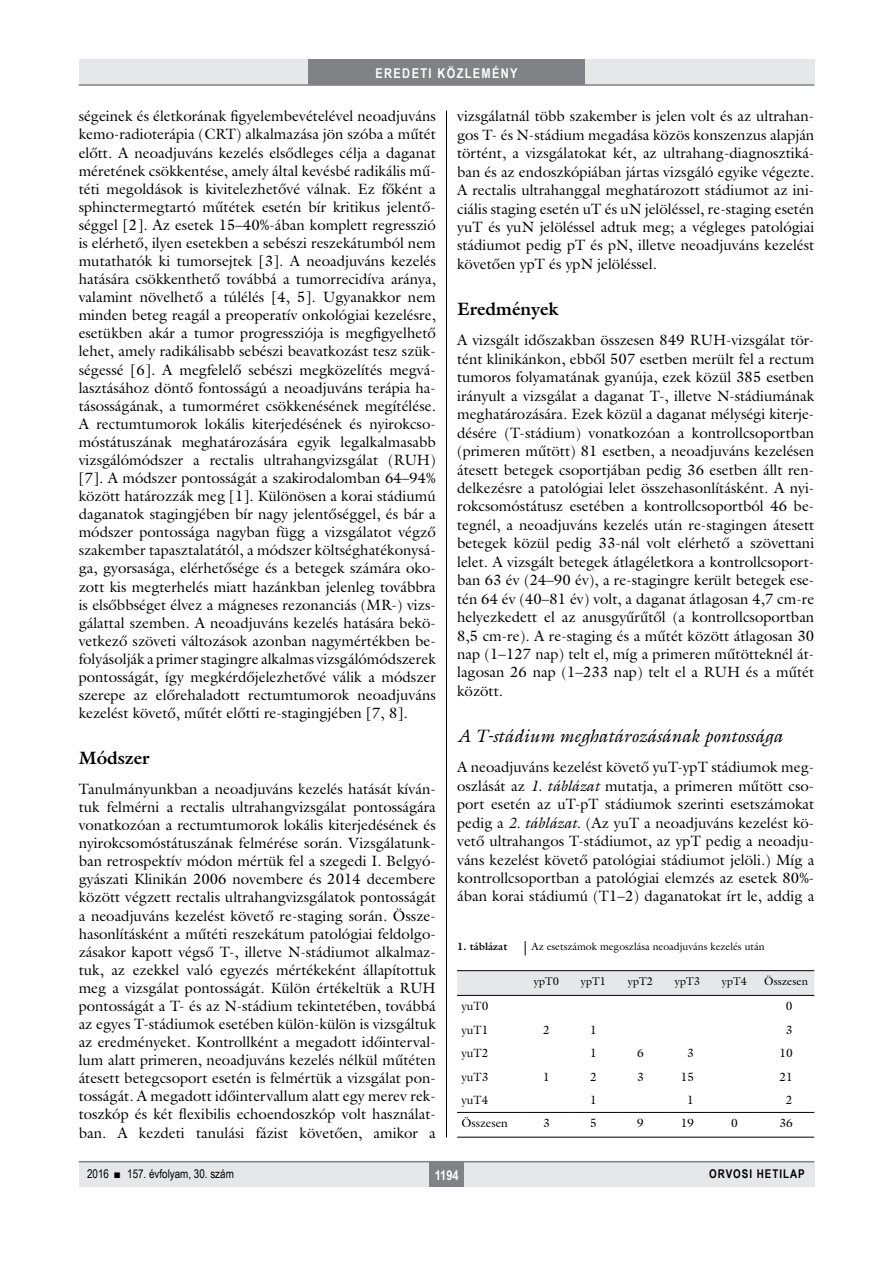
<style>
.page{position:relative;width:893px;height:1263px;background:#fff}
.page>*{position:absolute;margin:0;border:0;box-sizing:border-box;transform-origin:0 0}
.alcimkurziv{font:italic 18px "Galliard Reg";color:#000}
.alcimbold{font:700 18px "Galliard Reg";color:#000}
.Body_tompa{font:15px/18.1px "Galliard Reg";color:#000;text-align:justify}
.t1{font:700 13.5px "Arial Narrow";letter-spacing:.1em;color:#fff}
.tabla{font:12px "Galliard Reg";color:#000}
.t2{font:12px "Arial Narrow";color:#000}
.t3{font:700 12px "Arial Narrow";letter-spacing:.08em;color:#000}
.tablafej{font:11.25px "Galliard Reg";color:#000}
.kepalairas2{font:10.5px "Galliard Reg";color:#000}
.kepalairas1{font:700 10.5px "Galliard Reg";color:#000}
.s1{font-style:italic}
</style>
<div class="page">
<div style="left:79px;top:1161px;width:735px;height:25px;background:#e6e7e8"></div>
<hr style="left:79px;top:1161px;width:735px;height:1px;background:#808285">
<div style="left:430px;top:1161px;width:34px;height:25px;background:#808285"></div>
<div style="left:79px;top:60px;width:735px;height:25px;background:#e6e7e8"></div>
<div style="left:308px;top:60px;width:277px;height:25px;background:#808285"></div>
<hr style="left:79px;top:84px;width:735px;height:2px;background:#808285">
<hr style="left:446px;top:111px;width:1px;height:1026px;background:#000">
<svg style="left:525px;top:941px;width:1px;height:14px"></svg>
<svg style="left:457px;top:971px;width:357px;height:24px;background:#e3e4e5"></svg>
<hr style="left:457px;top:1112px;width:66px;height:1px;background:#000">
<hr style="left:523px;top:1112px;width:47px;height:1px;background:#000">
<hr style="left:570px;top:1112px;width:47px;height:1px;background:#000">
<hr style="left:617px;top:1112px;width:47px;height:1px;background:#000">
<hr style="left:664px;top:1112px;width:47px;height:1px;background:#000">
<hr style="left:711px;top:1112px;width:47px;height:1px;background:#000">
<hr style="left:758px;top:1112px;width:56px;height:1px;background:#000">
<hr style="left:457px;top:970px;width:66px;height:1px;background:#000">
<hr style="left:523px;top:970px;width:47px;height:1px;background:#000">
<hr style="left:570px;top:970px;width:47px;height:1px;background:#000">
<hr style="left:617px;top:970px;width:47px;height:1px;background:#000">
<hr style="left:664px;top:970px;width:47px;height:1px;background:#000">
<hr style="left:711px;top:970px;width:47px;height:1px;background:#000">
<hr style="left:758px;top:970px;width:56px;height:1px;background:#000">
<hr style="left:457px;top:995px;width:66px;height:1px;background:#000">
<hr style="left:523px;top:995px;width:47px;height:1px;background:#000">
<hr style="left:570px;top:995px;width:47px;height:1px;background:#000">
<hr style="left:617px;top:995px;width:47px;height:1px;background:#000">
<hr style="left:664px;top:995px;width:47px;height:1px;background:#000">
<hr style="left:711px;top:995px;width:47px;height:1px;background:#000">
<hr style="left:758px;top:995px;width:56px;height:1px;background:#000">
<hr style="left:457px;top:1137px;width:66px;height:1px;background:#000">
<hr style="left:523px;top:1137px;width:47px;height:1px;background:#000">
<hr style="left:570px;top:1137px;width:47px;height:1px;background:#000">
<hr style="left:617px;top:1137px;width:47px;height:1px;background:#000">
<hr style="left:664px;top:1137px;width:47px;height:1px;background:#000">
<hr style="left:711px;top:1137px;width:47px;height:1px;background:#000">
<hr style="left:758px;top:1137px;width:56px;height:1px;background:#000">
<p class="t1" style="left:375px;top:63px;width:144px">EREDETI KÖZLEMÉNY</p>
<p class="Body_tompa" style="left:79px;top:107px;width:359px">ségeinek és életkorának figyelembevételével neoadjuváns kemo-radioterápia (CRT) alkalmazása jön szóba a műtét előtt. A neoadjuváns kezelés elsődleges célja a daganat méretének csökkentése, amely által kevésbé radikális mű&shy;téti megoldások is kivitelezhetővé válnak. Ez főként a sphinctermegtartó műtétek esetén bír kritikus jelentő&shy;séggel [2]. Az esetek 15–40%-ában komplett regresszió is elérhető, ilyen esetekben a sebészi reszekátumból nem mutathatók ki tumorsejtek [3]. A neoadjuváns kezelés hatására csökkenthető továbbá a tumorrecidíva aránya, valamint növelhető a túlélés [4, 5]. Ugyanakkor nem minden beteg reagál a preoperatív onkológiai kezelésre, esetükben akár a tumor progressziója is megfigyelhető lehet, amely radikálisabb sebészi beavatkozást tesz szük&shy;ségessé [6]. A megfelelő sebészi megközelítés megvá&shy;lasztásához döntő fontosságú a neoadjuváns terápia ha&shy;tásosságának, a tumorméret csökkenésének megítélése.<br>A rectumtumorok lokális kiterjedésének és nyirokcso&shy;móstátuszának meghatározására egyik legalkalmasabb vizsgálómódszer a rectalis ultrahangvizsgálat (RUH) [7]. A módszer pontosságát a szakirodalomban 64–94% között határozzák meg [1]. Különösen a korai stádiumú daganatok stagingjében bír nagy jelentőséggel, és bár a módszer pontossága nagyban függ a vizsgálatot végző szakember tapasztalatától, a módszer költséghatékonysá&shy;ga, gyorsasága, elérhetősége és a betegek számára oko&shy;zott kis megterhelés miatt hazánkban jelenleg továbbra is elsőbbséget élvez a mágneses rezonanciás (MR-) vizs&shy;gálattal szemben. A neoadjuváns kezelés hatására bekö&shy;vetkező szöveti változások azonban nagymértékben be&shy;folyásolják a primer stagingre alkalmas vizsgálómódszerek pontosságát, így megkérdőjelezhetővé válik a módszer szerepe az előrehaladott rectumtumorok neoadjuváns kezelést követő, műtét előtti re-stagingjében [7, 8].</p>
<p class="alcimbold" style="left:79px;top:746px;width:72px">Módszer</p>
<p class="Body_tompa" style="left:79px;top:779px;width:359px">Tanulmányunkban a neoadjuváns kezelés hatását kíván&shy;tuk felmérni a rectalis ultrahangvizsgálat pontosságára vonatkozóan a rectumtumorok lokális kiterjedésének és nyirokcsomóstátuszának felmérése során. Vizsgálatunk&shy;ban retrospektív módon mértük fel a szegedi I. Belgyó&shy;gyászati Klinikán 2006 novembere és 2014 decembere között végzett rectalis ultrahangvizsgálatok pontosságát a neoadjuváns kezelést követő re-staging során. Össze&shy;hasonlításként a műtéti reszekátum patológiai feldolgo&shy;zásakor kapott végső T-, illetve N-stádiumot alkalmaz&shy;tuk, az ezekkel való egyezés mértékeként állapítottuk meg a vizsgálat pontosságát. Külön értékeltük a RUH pontosságát a T- és az N-stádium tekintetében, továbbá az egyes T-stádiumok esetében külön-külön is vizsgáltuk az eredményeket. Kontrollként a megadott időinterval&shy;lum alatt primeren, neoadjuváns kezelés nélkül műtéten átesett betegcsoport esetén is felmértük a vizsgálat pon&shy;tosságát. A megadott időintervallum alatt egy merev rek&shy;toszkóp és két flexibilis echoendoszkóp volt használat&shy;ban. A kezdeti tanulási fázist követően, amikor a</p>
<p class="Body_tompa" style="left:457px;top:107px;width:359px">vizsgálatnál több szakember is jelen volt és az ultrahan&shy;gos T- és N-stádium megadása közös konszenzus alapján történt, a vizsgálatokat két, az ultrahang-diagnosztiká&shy;ban és az endoszkópiában jártas vizsgáló egyike végezte.<br>A rectalis ultrahanggal meghatározott stádiumot az ini&shy;ciális staging esetén uT és uN jelöléssel, re-staging esetén yuT és yuN jelöléssel adtuk meg; a végleges patológiai stádiumot pedig pT és pN, illetve neoadjuváns kezelést követően ypT és ypN jelöléssel.</p>
<p class="alcimbold" style="left:457px;top:297px;width:103px">Eredmények</p>
<p class="Body_tompa" style="left:457px;top:331px;width:359px">A vizsgált időszakban összesen 849 RUH-vizsgálat tör&shy;tént klinikánkon, ebből 507 esetben merült fel a rectum tumoros folyamatának gyanúja, ezek közül 385 esetben irányult a vizsgálat a daganat T-, illetve N-stádiumának meghatározására. Ezek közül a daganat mélységi kiterje&shy;désére (T-stádium) vonatkozóan a kontrollcsoportban (primeren műtött) 81 esetben, a neoadjuváns kezelésen átesett betegek csoportjában pedig 36 esetben állt ren&shy;delkezésre a patológiai lelet összehasonlításként. A nyi&shy;rokcsomóstátusz esetében a kontrollcsoportból 46 be&shy;tegnél, a neoadjuváns kezelés után re-stagingen átesett betegek közül pedig 33-nál volt elérhető a szövettani lelet. A vizsgált betegek átlagéletkora a kontrollcsoport&shy;ban 63 év (24–90 év), a re-stagingre került betegek ese&shy;tén 64 év (40–81 év) volt, a daganat átlagosan 4,7 cm-re helyezkedett el az anusgyűrűtől (a kontrollcsoportban 8,5 cm-re). A re-staging és a műtét között átlagosan 30 nap (1–127 nap) telt el, míg a primeren műtötteknél át&shy;lagosan 26 nap (1–233 nap) telt el a RUH és a műtét között.</p>
<p class="alcimkurziv" style="left:457px;top:724px;width:327px">A T-stádium meghatározásának pontossága</p>
<p class="Body_tompa" style="left:457px;top:758px;width:359px">A neoadjuváns kezelést követő yuT-ypT stádiumok meg&shy;oszlását az <span class="s1">1. táblázat</span> mutatja, a primeren műtött cso&shy;port esetén az uT-pT stádiumok szerinti esetszámokat pedig a <span class="s1">2. táblázat</span>. (Az yuT a neoadjuváns kezelést kö&shy;vető ultrahangos T-stádiumot, az ypT pedig a neoadju&shy;váns kezelést követő patológiai stádiumot jelöli.) Míg a kontrollcsoportban a patológiai elemzés az esetek 80%- ában korai stádiumú (T1–2) daganatokat írt le, addig a</p>
<p class="kepalairas1" style="left:457px;top:939px;width:52px">1. táblázat</p>
<p class="kepalairas2" style="left:531px;top:939px;width:235px">Az esetszámok megoszlása neoadjuváns kezelés után</p>
<p class="tablafej" style="left:534px;top:974px;width:27px">ypT0</p>
<p class="tablafej" style="left:581px;top:974px;width:27px">ypT1</p>
<p class="tablafej" style="left:628px;top:974px;width:27px">ypT2</p>
<p class="tablafej" style="left:675px;top:974px;width:27px">ypT3</p>
<p class="tablafej" style="left:722px;top:974px;width:27px">ypT4</p>
<p class="tablafej" style="left:764px;top:974px;width:45px">Összesen</p>
<p class="tabla" style="left:461px;top:999px;width:29px">yuT0</p>
<p class="tabla" style="left:786px;top:999px;width:8px">0</p>
<p class="tabla" style="left:461px;top:1022px;width:29px">yuT1</p>
<p class="tabla" style="left:543px;top:1022px;width:8px">2</p>
<p class="tabla" style="left:590px;top:1022px;width:8px">1</p>
<p class="tabla" style="left:786px;top:1022px;width:8px">3</p>
<p class="tabla" style="left:461px;top:1046px;width:29px">yuT2</p>
<p class="tabla" style="left:590px;top:1046px;width:8px">1</p>
<p class="tabla" style="left:637px;top:1046px;width:8px">6</p>
<p class="tabla" style="left:687px;top:1046px;width:8px">3</p>
<p class="tabla" style="left:779px;top:1046px;width:15px">10</p>
<p class="tabla" style="left:461px;top:1069px;width:29px">yuT3</p>
<p class="tabla" style="left:543px;top:1069px;width:8px">1</p>
<p class="tabla" style="left:590px;top:1069px;width:8px">2</p>
<p class="tabla" style="left:637px;top:1069px;width:8px">3</p>
<p class="tabla" style="left:681px;top:1069px;width:15px">15</p>
<p class="tabla" style="left:779px;top:1069px;width:15px">21</p>
<p class="tabla" style="left:461px;top:1092px;width:29px">yuT4</p>
<p class="tabla" style="left:590px;top:1092px;width:8px">1</p>
<p class="tabla" style="left:687px;top:1092px;width:8px">1</p>
<p class="tabla" style="left:786px;top:1092px;width:8px">2</p>
<p class="tabla" style="left:461px;top:1116px;width:48px">Összesen</p>
<p class="tabla" style="left:543px;top:1116px;width:8px">3</p>
<p class="tabla" style="left:590px;top:1116px;width:8px">5</p>
<p class="tabla" style="left:637px;top:1116px;width:8px">9</p>
<p class="tabla" style="left:681px;top:1116px;width:15px">19</p>
<p class="tabla" style="left:731px;top:1116px;width:8px">0</p>
<p class="tabla" style="left:779px;top:1116px;width:15px">36</p>
<p class="t2" style="left:87px;top:1165px;width:148px">2016 ■ 157. évfolyam, 30. szám</p>
<p class="t1" style="left:435px;top:1165px;width:26px">1194</p>
<p class="t3" style="left:709px;top:1165px;width:97px">ORVOSI HETILAP</p>
</div>
